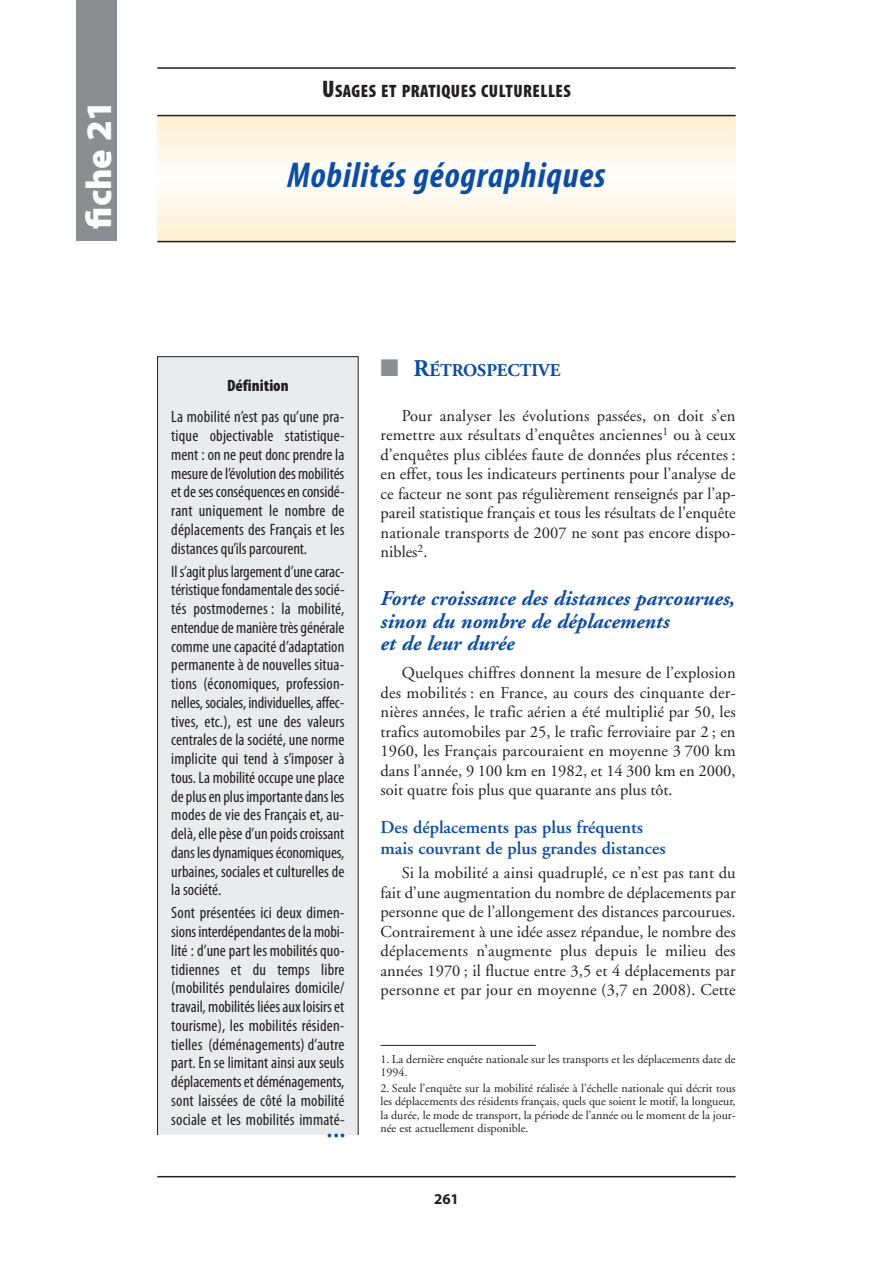
<style>
.page{position:relative;width:893px;height:1263px;background:#fff}
.page>*{position:absolute;margin:0;border:0;box-sizing:border-box;transform-origin:0 0}
.t1{font:italic 700 condensed 36px "Myriad Pro";letter-spacing:.025em;color:#0d4da1}
.t2{font:900 36px "Myriad Pro";color:#fff}
.t3{font:italic 700 21px/22.5px "Adobe Garamond";color:#0d4da1}
.t4{font:600 18px/21px "Adobe Garamond";color:#0d4da1}
.t5{font:900 condensed 18px "Myriad Pro";letter-spacing:.025em;color:#231f20}
.t6{font:700 18px "Adobe Garamond";color:#0d4da1}
.t7{font:condensed 16.5px/18.8px "Myriad Pro";color:#231f20;text-align:justify}
.t8{font:16.5px/19.5px "Adobe Garamond";letter-spacing:.005em;color:#231f20;text-align:justify}
.t9{font:900 condensed 16.5px "Myriad Pro";color:#231f20}
.t10{font:900 condensed 16.5px "Myriad Pro";color:#0d4da1}
.t11{font:700 15px "Myriad Pro";color:#231f20}
.t12{font:12px/13.5px "Adobe Garamond";color:#231f20}
.s1{font-size:24px}
.s2{color:#8b8e90}
</style>
<div class="page">
<hr style="left:381px;top:1045px;width:155px;height:1px;background:#231f20">
<hr style="left:157px;top:1176px;width:579px;height:1px;background:#231f20">
<svg style="left:157px;top:116px;width:579px;height:125px"></svg>
<hr style="left:157px;top:67px;width:579px;height:2px;background:#231f20">
<hr style="left:157px;top:115px;width:579px;height:1px;background:#231f20">
<hr style="left:157px;top:241px;width:579px;height:1px;background:#231f20">
<div style="left:77px;top:0;width:38px;height:241px;background:#8b8e90"></div>
<div style="left:158px;top:357px;width:200px;height:789px;background:#eaebec"></div>
<div style="left:157px;top:356px;width:201px;height:790px;border:1px solid #231f20"></div>
<div style="left:111px;top:1135px;width:264px;height:32px;background:#fff"></div>
<h1 class="t2" style="left:85px;top:229px;width:130px;rotate:-90deg">fiche 21</h1>
<p class="t5" style="left:322px;top:85px;width:250px"><span class="s1">U</span>SAGES ET PRATIQUES CULTURELLES</p>
<h1 class="t1" style="left:287px;top:163px;width:320px">Mobilités géographiques</h1>
<p class="t9" style="left:227px;top:380px;width:63px">Définition</p>
<p class="t7" style="left:171px;top:409px;width:175px">La mobilité n’est pas qu’une pra&shy;tique objectivable statistique&shy;ment : on ne peut donc prendre la mesure de l’évolution des mobilités et de ses conséquences en considé&shy;rant uniquement le nombre de déplacements des Français et les distances qu’ils parcourent.</p>
<p class="t7" style="left:171px;top:563px;width:175px">Il s’agit plus largement d’une carac&shy;téristique fondamentale des socié&shy;tés postmodernes : la mobilité, entendue de manière très générale comme une capacité d’adaptation permanente à de nouvelles situa&shy;tions (économiques, profession&shy;nelles, sociales, individuelles, affec&shy;tives, etc.), est une des valeurs centrales de la société, une norme implicite qui tend à s’imposer à tous. La mobilité occupe une place de plus en plus importante dans les modes de vie des Français et, au&shy;delà, elle pèse d’un poids croissant dans les dynamiques économiques, urbaines, sociales et culturelles de la société.</p>
<p class="t7" style="left:171px;top:905px;width:175px">Sont présentées ici deux dimen&shy;sions interdépendantes de la mobi&shy;lité : d’une part les mobilités quo&shy;tidiennes et du temps libre (mobilités pendulaires domicile/ travail, mobilités liées aux loisirs et tourisme), les mobilités résiden&shy;tielles (déménagements) d’autre part. En se limitant ainsi aux seuls déplacements et déménagements, sont laissées de côté la mobilité sociale et les mobilités immaté-</p>
<p class="t10" style="left:327px;top:1129px;width:20px">•••</p>
<p class="t6" style="left:381px;top:363px;width:181px"><span class="s2">■</span> <span class="s1">R</span>ÉTROSPECTIVE</p>
<p class="t8" style="left:381px;top:407px;width:357px;text-indent:21px">Pour analyser les évolutions passées, on doit s’en remettre aux résultats d’enquêtes anciennes<sup>1</sup> ou à ceux d’enquêtes plus ciblées faute de données plus récentes : en effet, tous les indicateurs pertinents pour l’analyse de ce facteur ne sont pas régulièrement renseignés par l’ap&shy;pareil statistique français et tous les résultats de l’enquête nationale transports de 2007 ne sont pas encore dispo&shy;nibles<sup>2</sup>.</p>
<p class="t3" style="left:381px;top:589px;width:356px">Forte croissance des distances parcourues, sinon du nombre de déplacements<br>et de leur durée</p>
<p class="t8" style="left:381px;top:665px;width:357px;text-indent:21px">Quelques chiffres donnent la mesure de l’explosion des mobilités : en France, au cours des cinquante der&shy;nières années, le trafic aérien a été multiplié par 50, les trafics automobiles par 25, le trafic ferroviaire par 2 ; en 1960, les Français parcouraient en moyenne 3 700 km dans l’année, 9 100 km en 1982, et 14 300 km en 2000, soit quatre fois plus que quarante ans plus tôt.</p>
<p class="t4" style="left:381px;top:819px;width:287px">Des déplacements pas plus fréquents mais couvrant de plus grandes distances</p>
<p class="t8" style="left:381px;top:865px;width:357px;text-indent:21px">Si la mobilité a ainsi quadruplé, ce n’est pas tant du fait d’une augmentation du nombre de déplacements par personne que de l’allongement des distances parcourues.<br>Contrairement à une idée assez répandue, le nombre des déplacements n’augmente plus depuis le milieu des années 1970 ; il fluctue entre 3,5 et 4 déplacements par personne et par jour en moyenne (3,7 en 2008). Cette</p>
<p class="t12" style="left:381px;top:1053px;width:357px">1. La dernière enquête nationale sur les transports et les déplacements date de<br>1994.</p>
<p class="t12" style="left:381px;top:1082px;width:357px;text-align:justify">2. Seule l’enquête sur la mobilité réalisée à l’échelle nationale qui décrit tous les déplacements des résidents français, quels que soient le motif, la longueur, la durée, le mode de transport, la période de l’année ou le moment de la jour&shy;née est actuellement disponible.</p>
<p class="t11" style="left:434px;top:1193px;width:26px">261</p>
</div>
